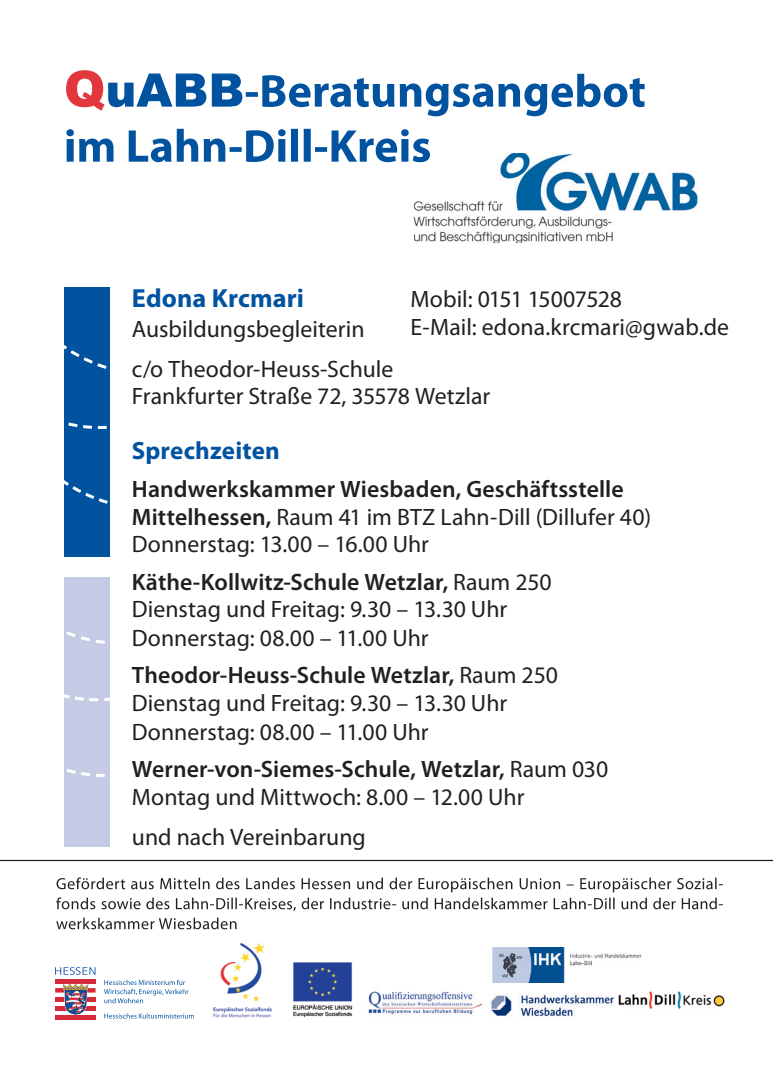
<style>
.page{position:relative;width:773px;height:1078px;background:#fff}
.page>*{position:absolute;margin:0;border:0;box-sizing:border-box;transform-origin:0 0}
.t1{font:700 26.25px "Myriad Pro";letter-spacing:.005em;color:#0153a0}
.t2{font:700 25px "Myriad Pro";letter-spacing:.005em;color:#0153a0}
.t3{font:23.75px/27.5px "Myriad Pro";color:#231f20}
.s1{font-weight:600}
</style>
<div class="page">
<svg style="left:66px;top:129px;width:364px;height:33px"></svg>
<svg style="left:66px;top:70px;width:578px;height:46px"></svg>
<hr style="left:0;top:859px;width:772px;height:1px;background:#231f20">
<div style="left:64px;top:287px;width:45px;height:269px;background:#0153a0"></div>
<div style="left:64px;top:577px;width:45px;height:269px;background:#c5cbe5"></div>
<svg style="left:66px;top:713px;width:44px;height:65px"></svg>
<svg style="left:64px;top:451px;width:46px;height:60px"></svg>
<svg style="left:64px;top:320px;width:46px;height:110px"></svg>
<svg style="left:64px;top:590px;width:46px;height:112px"></svg>
<img style="left:413px;top:153px;width:284px;height:90px">
<img style="left:413px;top:153px;width:17px;height:9px">
<svg style="left:56px;top:917px;width:180px;height:12px"></svg>
<svg style="left:56px;top:877px;width:666px;height:33px"></svg>
<img style="left:293px;top:962px;width:59px;height:55px">
<img style="left:368px;top:991px;width:115px;height:24px">
<img style="left:213px;top:942px;width:59px;height:76px">
<img style="left:618px;top:991px;width:107px;height:18px">
<img style="left:490px;top:994px;width:124px;height:23px">
<img style="left:492px;top:947px;width:150px;height:35px">
<svg style="left:104px;top:1013px;width:90px;height:5px"></svg>
<svg style="left:104px;top:979px;width:84px;height:23px"></svg>
<div style="left:55px;top:978px;width:40px;height:5px;background:#d72a39"></div>
<svg style="left:55px;top:988px;width:40px;height:4px"></svg>
<div style="left:55px;top:996px;width:40px;height:5px;background:#d72a39"></div>
<div style="left:55px;top:1005px;width:40px;height:5px;background:#d72a39"></div>
<div style="left:55px;top:1014px;width:40px;height:5px;background:#d72a39"></div>
<svg style="left:62px;top:983px;width:27px;height:31px"></svg>
<svg style="left:55px;top:967px;width:40px;height:7px"></svg>
<p class="t1" style="left:132px;top:281px;width:174px">Edona Krcmari</p>
<p class="t3" style="left:132px;top:308px;width:263px;line-height:40px">Ausbildungsbegleiterin c/o Theodor-Heuss-Schule</p>
<p class="t3" style="left:132px;top:382px;width:360px">Frankfurter Straße 72, 35578 Wetzlar</p>
<p class="t2" style="left:132px;top:434px;width:149px">Sprechzeiten</p>
<p class="t3" style="left:132px;top:475px;width:520px"><span class="s1">Handwerkskammer Wiesbaden, Geschäftsstelle<br>Mittelhessen,</span> Raum 41 im BTZ Lahn-Dill (Dillufer 40)<br>Donnerstag: 13.00 – 16.00 Uhr</p>
<p class="t3" style="left:132px;top:567px;width:421px;line-height:28.2px"><span class="s1">Käthe-Kollwitz-Schule Wetzlar,</span> Raum 250<br>Dienstag und Freitag: 9.30 – 13.30 Uhr<br>Donnerstag: 08.00 – 11.00 Uhr</p>
<p class="t3" style="left:132px;top:660px;width:427px;line-height:28.2px"><span class="s1">Theodor-Heuss-Schule Wetzlar,</span> Raum 250<br>Dienstag und Freitag: 9.30 – 13.30 Uhr<br>Donnerstag: 08.00 – 11.00 Uhr</p>
<p class="t3" style="left:132px;top:755px;width:477px"><span class="s1">Werner-von-Siemes-Schule, Wetzlar,</span> Raum 030<br>Montag und Mittwoch: 8.00 – 12.00 Uhr</p>
<p class="t3" style="left:132px;top:822px;width:235px">und nach Vereinbarung</p>
<p class="t3" style="left:410px;top:285px;width:320px">Mobil: 0151 15007528<br>E-Mail: edona.krcmari@gwab.de</p>
</div>
